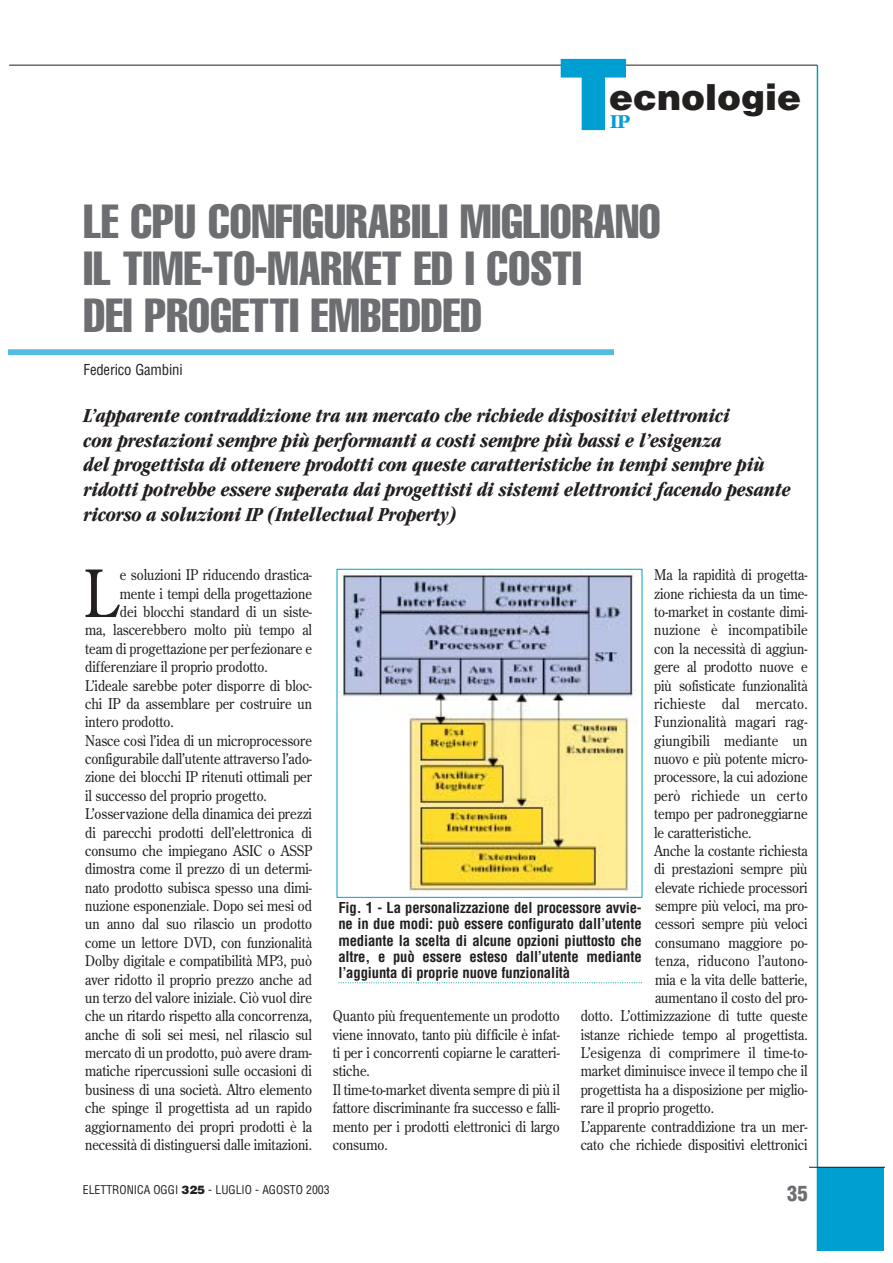
<style>
.page{position:relative;width:893px;height:1263px;background:#fff}
.page>*{position:absolute;margin:0;border:0;box-sizing:border-box;transform-origin:0 0}
.t1{font:900 99px "Helvetica";color:#009fd2}
.t2{font:64.95px "Century Old Style";color:#231f1f;scale:.9 1}
.t3{font:extra-condensed 47.1px/47.1px "Helvetica";color:#6d6e71}
.t4{font:900 36px "Helvetica";color:#231f1f}
.t5{font:italic 700 condensed 20.55px/25px "Garamond";letter-spacing:-.01em;color:#231f1f}
.t6{font:900 condensed 20.55px "Helvetica";color:#6d6e71}
.t7{font:700 20.55px "Garamond";color:#009fd2}
.t8{font:14.7px/18.3px "Century Old Style";letter-spacing:-.005em;color:#231f1f;scale:.9 1}
.t9{font:700 condensed 14.7px/16.2px "Helvetica";letter-spacing:-.01em;color:#231f1f;text-align:justify}
.t10{font:14.7px "Century Old Style";letter-spacing:.015em;color:#231f1f;scale:.9 1}
.t11{font:14.7px "Century Old Style";letter-spacing:.02em;color:#231f1f;scale:.9 1}
.t12{font:condensed 14.7px "Helvetica";letter-spacing:-.01em;color:#231f1f}
.t13{font:condensed 11.7px "Helvetica";color:#231f1f}
.s1{font-weight:900;font-stretch:normal}
</style>
<div class="page">
<div style="left:817px;top:1167px;width:67px;height:83px;background:#009fd2"></div>
<hr style="left:816px;top:65px;width:2px;height:1185px;background:#009faf">
<hr style="left:9px;top:65px;width:808px;height:1px;background:#231f1f">
<hr style="left:84px;top:1167px;width:800px;height:1px;background:#231f1f">
<div style="left:9px;top:349px;width:605px;height:6px;background:#53bce0"></div>
<img style="left:338px;top:571px;width:301px;height:325px">
<svg style="left:338px;top:982px;width:303px;height:1px"></svg>
<h1 class="t1" style="left:557px;top:59px;width:73px">T</h1>
<h3 class="t4" style="left:609px;top:84px;width:193px">ecnologie</h3>
<h3 class="t7" style="left:610px;top:114px;width:21px">IP</h3>
<h3 class="t3" style="left:84px;top:200px;width:578px">LE CPU CONFIGURABILI MIGLIORANO<br>IL TIME-TO-MARKET ED I COSTI<br>DEI PROGETTI EMBEDDED</h3>
<p class="t12" style="left:84px;top:364px;width:100px">Federico Gambini</p>
<p class="t5" style="left:84px;top:404px;width:708px">L’apparente contraddizione tra un mercato che richiede dispositivi elettronici<br>con prestazioni sempre più performanti a costi sempre più bassi e l’esigenza<br>del progettista di ottenere prodotti con queste caratteristiche in tempi sempre più ridotti potrebbe essere superata dai progettisti di sistemi elettronici facendo pesante ricorso a soluzioni IP (Intellectual Property)</p>
<h2 class="t2" style="left:84px;top:567px;width:39px">L</h2>
<p class="t8" style="left:120px;top:567px;width:215px">e soluzioni IP riducendo drastica-</p>
<p class="t8" style="left:120px;top:585px;width:215px">mente i tempi della progettazione</p>
<p class="t8" style="left:120px;top:604px;width:215px">dei blocchi standard di un siste-</p>
<p class="t8" style="left:85px;top:622px;width:254px">ma, lascerebbero molto più tempo al</p>
<p class="t8" style="left:85px;top:640px;width:254px">team di progettazione per perfezionare e</p>
<p class="t8" style="left:85px;top:659px;width:204px">differenziare il proprio prodotto.</p>
<p class="t8" style="left:85px;top:677px;width:254px">L’ideale sarebbe poter disporre di bloc-</p>
<p class="t8" style="left:85px;top:695px;width:254px">chi IP da assemblare per costruire un</p>
<p class="t8" style="left:85px;top:714px;width:100px">intero prodotto.</p>
<p class="t8" style="left:85px;top:732px;width:254px">Nasce così l’idea di un microprocessore</p>
<p class="t8" style="left:85px;top:751px;width:254px">configurabile dall’utente attraverso l’ado-</p>
<p class="t8" style="left:85px;top:769px;width:254px">zione dei blocchi IP ritenuti ottimali per</p>
<p class="t8" style="left:85px;top:787px;width:203px">il successo del proprio progetto.</p>
<p class="t8" style="left:85px;top:806px;width:254px">L’osservazione della dinamica dei prezzi</p>
<p class="t8" style="left:85px;top:824px;width:254px">di parecchi prodotti dell’elettronica di</p>
<p class="t8" style="left:85px;top:842px;width:254px">consumo che impiegano ASIC o ASSP</p>
<p class="t8" style="left:85px;top:861px;width:254px">dimostra come il prezzo di un determi-</p>
<p class="t8" style="left:85px;top:879px;width:254px">nato prodotto subisca spesso una dimi-</p>
<p class="t8" style="left:85px;top:898px;width:253px">nuzione esponenziale. Dopo sei mesi od</p>
<p class="t8" style="left:85px;top:916px;width:254px">un anno dal suo rilascio un prodotto</p>
<p class="t8" style="left:85px;top:934px;width:254px">come un lettore DVD, con funzionalità</p>
<p class="t8" style="left:85px;top:953px;width:253px">Dolby digitale e compatibilità MP3, può</p>
<p class="t8" style="left:85px;top:971px;width:254px">aver ridotto il proprio prezzo anche ad</p>
<p class="t8" style="left:85px;top:989px;width:253px">un terzo del valore iniziale. Ciò vuol dire</p>
<p class="t8" style="left:85px;top:1008px;width:254px">che un ritardo rispetto alla concorrenza,</p>
<p class="t8" style="left:85px;top:1026px;width:253px">anche di soli sei mesi, nel rilascio sul</p>
<p class="t8" style="left:85px;top:1045px;width:254px">mercato di un prodotto, può avere dram-</p>
<p class="t8" style="left:85px;top:1063px;width:253px">matiche ripercussioni sulle occasioni di</p>
<p class="t8" style="left:85px;top:1081px;width:253px">business di una società. Altro elemento</p>
<p class="t8" style="left:85px;top:1100px;width:254px">che spinge il progettista ad un rapido</p>
<p class="t8" style="left:85px;top:1118px;width:254px">aggiornamento dei propri prodotti è la</p>
<p class="t8" style="left:85px;top:1136px;width:253px">necessità di distinguersi dalle imitazioni.</p>
<p class="t8" style="left:654px;top:567px;width:172px">Ma la rapidità di progetta-</p>
<p class="t8" style="left:654px;top:585px;width:172px">zione richiesta da un time-</p>
<p class="t8" style="left:654px;top:604px;width:172px">to-market in costante dimi-</p>
<p class="t10" style="left:654px;top:624px;width:172px">nuzione è incompatibile</p>
<p class="t8" style="left:654px;top:640px;width:172px">con la necessità di aggiun-</p>
<p class="t8" style="left:654px;top:659px;width:172px">gere al prodotto nuove e</p>
<p class="t8" style="left:654px;top:677px;width:172px">più sofisticate funzionalità</p>
<p class="t11" style="left:654px;top:698px;width:172px">richieste dal mercato.</p>
<p class="t10" style="left:654px;top:716px;width:172px">Funzionalità magari rag-</p>
<p class="t10" style="left:654px;top:734px;width:172px">giungibili mediante un</p>
<p class="t8" style="left:654px;top:751px;width:172px">nuovo e più potente micro-</p>
<p class="t8" style="left:654px;top:769px;width:172px">processore, la cui adozione</p>
<p class="t10" style="left:654px;top:789px;width:172px">però richiede un certo</p>
<p class="t8" style="left:654px;top:806px;width:172px">tempo per padroneggiarne</p>
<p class="t8" style="left:654px;top:824px;width:110px">le caratteristiche.</p>
<p class="t8" style="left:654px;top:842px;width:172px">Anche la costante richiesta</p>
<p class="t8" style="left:654px;top:861px;width:172px">di prestazioni sempre più</p>
<p class="t8" style="left:655px;top:879px;width:171px">elevate richiede processori</p>
<p class="t8" style="left:655px;top:898px;width:171px">sempre più veloci, ma pro-</p>
<p class="t8" style="left:655px;top:916px;width:171px">cessori sempre più veloci</p>
<p class="t8" style="left:655px;top:934px;width:171px">consumano maggiore po-</p>
<p class="t8" style="left:655px;top:953px;width:171px">tenza, riducono l’autono-</p>
<p class="t8" style="left:655px;top:971px;width:171px">mia e la vita delle batterie,</p>
<p class="t8" style="left:655px;top:989px;width:171px">aumentano il costo del pro-</p>
<p class="t8" style="left:580px;top:1008px;width:254px">dotto. L’ottimizzazione di tutte queste</p>
<p class="t8" style="left:580px;top:1026px;width:254px">istanze richiede tempo al progettista.</p>
<p class="t8" style="left:580px;top:1045px;width:254px">L’esigenza di comprimere il time-to-</p>
<p class="t8" style="left:580px;top:1063px;width:253px">market diminuisce invece il tempo che il</p>
<p class="t8" style="left:580px;top:1081px;width:254px">progettista ha a disposizione per miglio-</p>
<p class="t8" style="left:580px;top:1100px;width:150px">rare il proprio progetto.</p>
<p class="t8" style="left:580px;top:1118px;width:254px">L’apparente contraddizione tra un mer-</p>
<p class="t8" style="left:580px;top:1136px;width:254px">cato che richiede dispositivi elettronici</p>
<p class="t9" style="left:338px;top:901px;width:305px">Fig. 1 - La personalizzazione del processore avvie&shy;ne in due modi: può essere configurato dall’utente mediante la scelta di alcune opzioni piuttosto che altre, e può essere esteso dall’utente mediante l’aggiunta di proprie nuove funzionalità</p>
<p class="t8" style="left:333px;top:1008px;width:254px">Quanto più frequentemente un prodotto viene innovato, tanto più difficile è infat&shy;ti per i concorrenti copiarne le caratteri&shy;stiche.<br>Il time-to-market diventa sempre di più il fattore discriminante fra successo e falli&shy;mento per i prodotti elettronici di largo consumo.</p>
<p class="t13" style="left:83px;top:1186px;width:248px">ELETTRONICA OGGI <span class="s1">325</span> - LUGLIO - AGOSTO 2003</p>
<h3 class="t6" style="left:787px;top:1185px;width:22px">35</h3>
</div>
